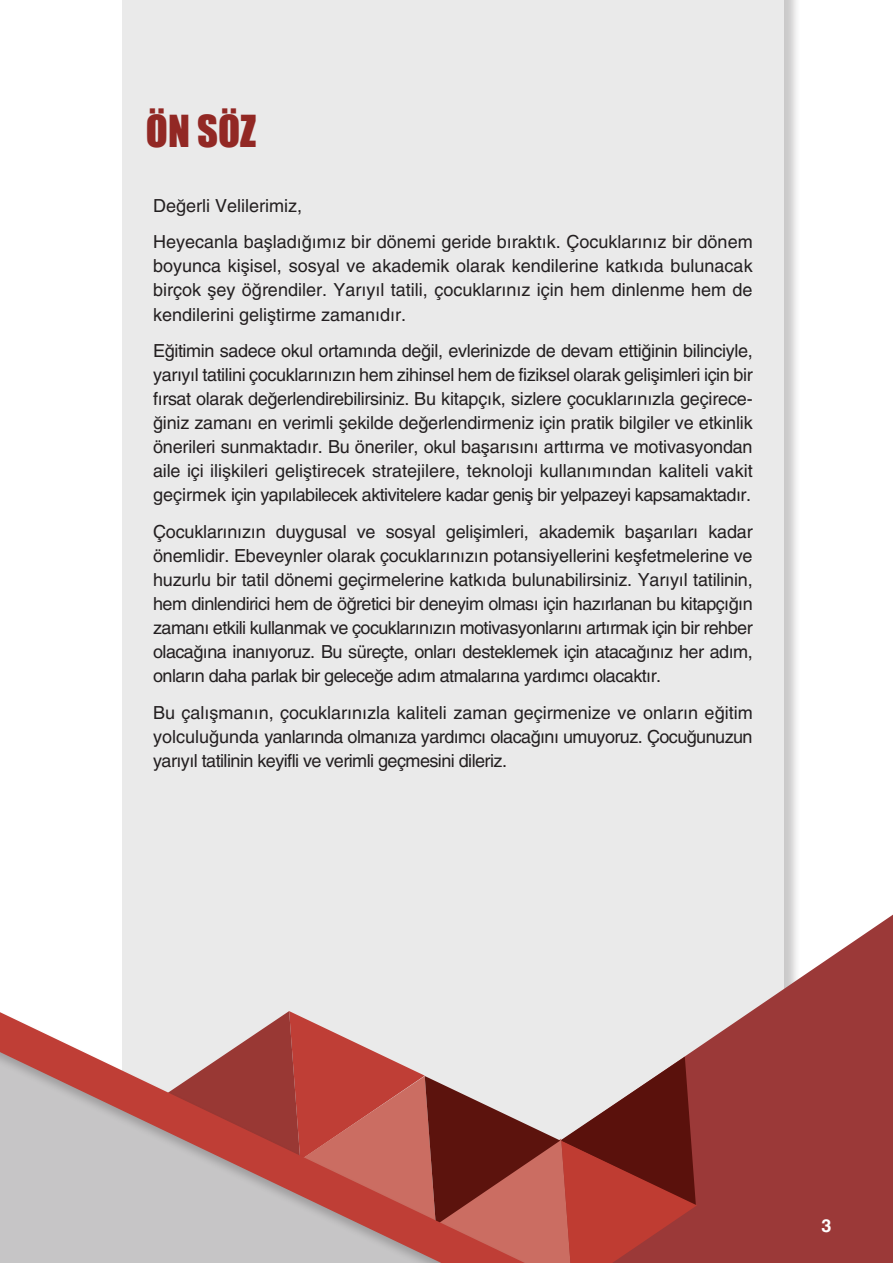
<style>
.page{position:relative;width:893px;height:1263px;background:#fff}
.page>*{position:absolute;margin:0;border:0;box-sizing:border-box;transform-origin:0 0}
.t1{font:40.5px "Impact";color:#922824}
.t2{font:18px/24px "Helveticasinav";letter-spacing:-.03em;color:#231f20;text-align:justify}
.t3{font:18px/36.8px "Helveticasinav";color:#231f20}
.t4{font:700 18px "Helveticasinav";color:#fff}
</style>
<div class="page">
<div style="left:123px;top:0;width:679px;height:1154px;background:#231f20;opacity:.24"></div>
<div style="left:122px;top:0;width:662px;height:1157px;background:#eaeaea"></div>
<svg style="left:697px;top:897px;width:196px;height:366px;fill:#9b3938"></svg>
<svg style="left:665px;top:1048px;width:32px;height:215px"></svg>
<svg style="left:0;top:1011px;width:665px;height:252px"></svg>
<h1 class="t1" style="left:146px;top:100px;width:112px">ÖN SÖZ</h1>
<p class="t3" style="left:153px;top:184px;width:601px">Değerli Velilerimiz,<br>Heyecanla başladığımız bir dönemi geride bıraktık. Çocuklarınız bir dönem</p>
<p class="t2" style="left:153px;top:251px;width:601px">boyunca kişisel, sosyal ve akademik olarak kendilerine katkıda bulunacak birçok şey öğrendiler. Yarıyıl tatili, çocuklarınız için hem dinlenme hem de kendilerini geliştirme zamanıdır.</p>
<p class="t2" style="left:153px;top:336px;width:601px">Eğitimin sadece okul ortamında değil, evlerinizde de devam ettiğinin bilinciyle, yarıyıl tatilini çocuklarınızın hem zihinsel hem de fiziksel olarak gelişimleri için bir fırsat olarak değerlendirebilirsiniz. Bu kitapçık, sizlere çocuklarınızla geçirece&shy;ğiniz zamanı en verimli şekilde değerlendirmeniz için pratik bilgiler ve etkinlik önerileri sunmaktadır. Bu öneriler, okul başarısını arttırma ve motivasyondan aile içi ilişkileri geliştirecek stratejilere, teknoloji kullanımından kaliteli vakit geçirmek için yapılabilecek aktivitelere kadar geniş bir yelpazeyi kapsamaktadır.</p>
<p class="t2" style="left:153px;top:516px;width:601px">Çocuklarınızın duygusal ve sosyal gelişimleri, akademik başarıları kadar önemlidir. Ebeveynler olarak çocuklarınızın potansiyellerini keşfetmelerine ve huzurlu bir tatil dönemi geçirmelerine katkıda bulunabilirsiniz. Yarıyıl tatilinin, hem dinlendirici hem de öğretici bir deneyim olması için hazırlanan bu kitapçığın zamanı etkili kullanmak ve çocuklarınızın motivasyonlarını artırmak için bir rehber olacağına inanıyoruz. Bu süreçte, onları desteklemek için atacağınız her adım, onların daha parlak bir geleceğe adım atmalarına yardımcı olacaktır.</p>
<p class="t2" style="left:153px;top:697px;width:601px">Bu çalışmanın, çocuklarınızla kaliteli zaman geçirmenize ve onların eğitim yolculuğunda yanlarında olmanıza yardımcı olacağını umuyoruz. Çocuğunuzun yarıyıl tatilinin keyifli ve verimli geçmesini dileriz.</p>
<p class="t4" style="left:821px;top:1215px;width:12px">3</p>
</div>
